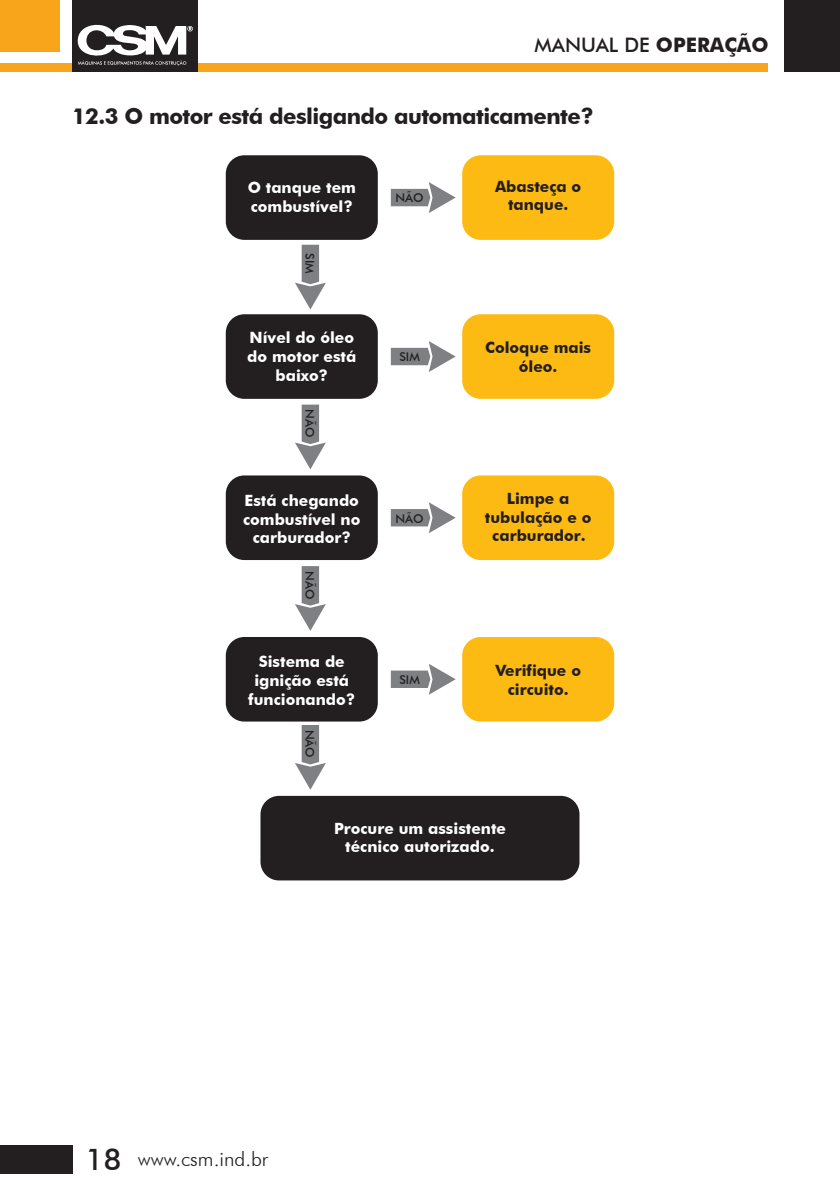
<style>
.page{position:relative;width:840px;height:1191px;background:#fff}
.page>*{position:absolute;margin:0;border:0;box-sizing:border-box;transform-origin:0 0}
.t1{font:700 22px "Futura BT";letter-spacing:-.025em;color:#231f20}
.t2{font:500 20px "Futura BT";color:#231f20}
.t3{font:300 20px "Futura BT";color:#231f20}
.t4{font:700 15.6px/18.6px "Futura BT";color:#fff;text-align:center}
.t5{font:700 15.6px/18.6px "Futura BT";color:#231f20;text-align:center}
.t6{font:500 12px "Futura BT";color:#231f20}
.s1{font-weight:700}
.s2{font-weight:500;font-size:30px}
</style>
<div class="page">
<div style="left:0;top:64px;width:767px;height:8px;background:#f9a51b"></div>
<div style="left:72px;top:0;width:125px;height:72px;background:#231f20"></div>
<svg style="left:77px;top:24px;width:115px;height:42px"></svg>
<div style="left:784px;top:0;width:55px;height:72px;background:#231f20"></div>
<div style="left:0;top:0;width:60px;height:52px;background:#f9a51b"></div>
<div style="left:0;top:1145px;width:73px;height:29px;background:#231f20"></div>
<div style="left:226px;top:155px;width:151px;height:85px;background:#231f20;border-radius:19px"></div>
<div style="left:462px;top:155px;width:152px;height:85px;background:#fcba13;border-radius:19px"></div>
<svg style="left:390px;top:182px;width:65px;height:31px"></svg>
<div style="left:226px;top:314px;width:151px;height:85px;background:#231f20;border-radius:19px"></div>
<div style="left:462px;top:314px;width:152px;height:85px;background:#fcba13;border-radius:19px"></div>
<svg style="left:390px;top:341px;width:65px;height:31px"></svg>
<div style="left:226px;top:475px;width:151px;height:85px;background:#231f20;border-radius:19px"></div>
<div style="left:462px;top:475px;width:152px;height:85px;background:#fcba13;border-radius:19px"></div>
<svg style="left:390px;top:502px;width:65px;height:31px"></svg>
<svg style="left:295px;top:404px;width:31px;height:65px"></svg>
<div style="left:226px;top:637px;width:151px;height:84px;background:#231f20;border-radius:19px"></div>
<div style="left:462px;top:637px;width:152px;height:84px;background:#fcba13;border-radius:19px"></div>
<svg style="left:390px;top:664px;width:65px;height:31px"></svg>
<svg style="left:295px;top:566px;width:31px;height:65px"></svg>
<div style="left:260px;top:796px;width:319px;height:84px;background:#231f20;border-radius:18px"></div>
<svg style="left:295px;top:725px;width:31px;height:64px"></svg>
<svg style="left:295px;top:245px;width:31px;height:64px"></svg>
<p class="t2" style="left:534px;top:32px;width:235px">MANUAL DE <span class="s1">OPERAÇÃO</span></p>
<h1 class="t1" style="left:72px;top:103px;width:523px">12.3 O motor está desligando automaticamente?</h1>
<p class="t4" style="left:247px;top:178px;width:110px;text-align:left">O tanque tem combustível?</p>
<p class="t5" style="left:495px;top:177px;width:88px">Abasteça o tanque.</p>
<p class="t6" style="left:395px;top:191px;width:30px">NÃO</p>
<p class="t6" style="left:317px;top:253px;width:22px;rotate:90deg">SIM</p>
<p class="t4" style="left:247px;top:328px;width:110px">Nível do óleo do motor está baixo?</p>
<p class="t5" style="left:485px;top:338px;width:107px">Coloque mais óleo.</p>
<p class="t6" style="left:399px;top:350px;width:22px">SIM</p>
<p class="t6" style="left:317px;top:409px;width:30px;rotate:90deg">NÃO</p>
<p class="t4" style="left:243px;top:491px;width:119px">Está chegando combustível no carburador?</p>
<p class="t5" style="left:484px;top:489px;width:108px">Limpe a tubulação e o carburador.</p>
<p class="t6" style="left:395px;top:511px;width:30px">NÃO</p>
<p class="t6" style="left:317px;top:571px;width:30px;rotate:90deg">NÃO</p>
<p class="t4" style="left:248px;top:652px;width:108px">Sistema de ignição está funcionando?</p>
<p class="t5" style="left:495px;top:661px;width:87px">Verifique o circuito.</p>
<p class="t6" style="left:399px;top:672px;width:22px">SIM</p>
<p class="t6" style="left:317px;top:729px;width:30px;rotate:90deg">NÃO</p>
<p class="t4" style="left:334px;top:818px;width:173px">Procure um assistente técnico autorizado.</p>
<p class="t3" style="left:85px;top:1146px;width:184px"><span class="s2">18</span> www.csm.ind.br</p>
</div>
